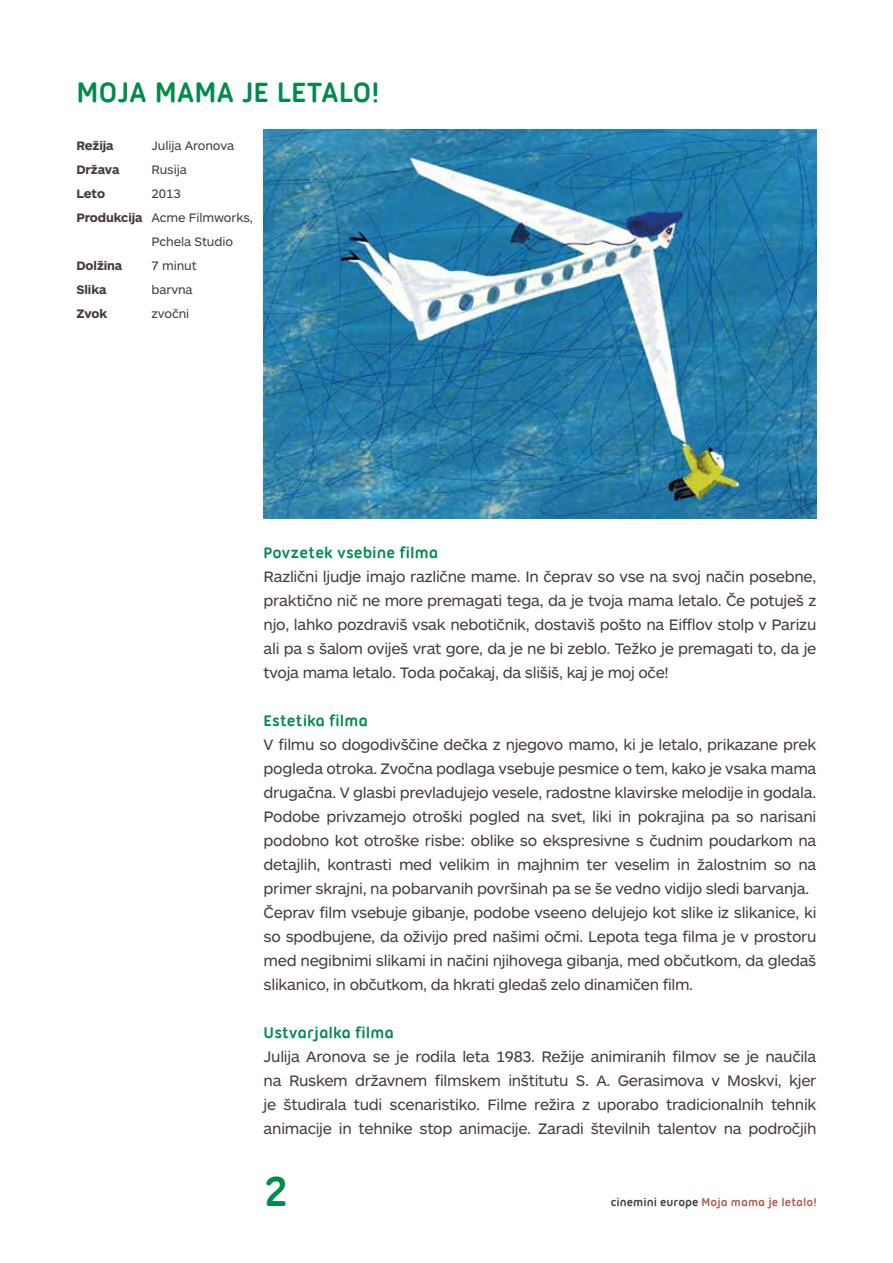
<style>
.page{position:relative;width:893px;height:1263px;background:#fff}
.page>*{position:absolute;margin:0;border:0;box-sizing:border-box;transform-origin:0 0}
.t1{font:700 45px "Ubuntu Titling";color:#008b4a}
.t2{font:700 30px "Ubuntu Titling";color:#008b4a}
.t3{font:700 16.5px "Ubuntu Titling";color:#008b4a}
.t4{font:15.75px/24px "ARS Maquette Pro";letter-spacing:-.02em;color:#453a36;text-align:justify}
.t5{font:12.75px "ARS Maquette Pro";letter-spacing:-.01em;color:#453a36}
.t6{font:700 12.75px "ARS Maquette Pro";letter-spacing:-.01em;color:#453a36}
.t7{font:700 12px "Ubuntu Titling";color:#b25a4c}
.s1{font-weight:700}
.s2{color:#453a36}
</style>
<div class="page">
<img style="left:264px;top:129px;width:552px;height:390px">
<h2 class="t2" style="left:77px;top:75px;width:304px">MOJA MAMA JE LETALO!</h2>
<p class="t6" style="left:77px;top:137px;width:39px">Režija</p>
<p class="t5" style="left:152px;top:137px;width:84px">Julija Aronova</p>
<p class="t6" style="left:77px;top:161px;width:45px">Država</p>
<p class="t5" style="left:152px;top:161px;width:37px">Rusija</p>
<p class="t6" style="left:77px;top:185px;width:30px">Leto</p>
<p class="t5" style="left:152px;top:185px;width:31px">2013</p>
<p class="t5" style="left:77px;top:209px;width:178px"><span class="s1">Produkcija</span> Acme Filmworks,</p>
<p class="t5" style="left:152px;top:233px;width:83px">Pchela Studio</p>
<p class="t6" style="left:77px;top:257px;width:47px">Dolžina</p>
<p class="t5" style="left:152px;top:257px;width:47px">7 minut</p>
<p class="t6" style="left:77px;top:281px;width:32px">Slika</p>
<p class="t5" style="left:152px;top:281px;width:43px">barvna</p>
<p class="t6" style="left:77px;top:305px;width:32px">Zvok</p>
<p class="t5" style="left:152px;top:305px;width:39px">zvočni</p>
<p class="t3" style="left:264px;top:543px;width:176px">Povzetek vsebine filma</p>
<p class="t4" style="left:264px;top:564px;width:554px">Različni ljudje imajo različne mame. In čeprav so vse na svoj način posebne, praktično nič ne more premagati tega, da je tvoja mama letalo. Če potuješ z njo, lahko pozdraviš vsak nebotičnik, dostaviš pošto na Eifflov stolp v Parizu ali pa s šalom oviješ vrat gore, da je ne bi zeblo. Težko je premagati to, da je tvoja mama letalo. Toda počakaj, da slišiš, kaj je moj oče!</p>
<p class="t3" style="left:264px;top:711px;width:106px">Estetika filma</p>
<p class="t4" style="left:264px;top:732px;width:554px;text-align:left">V filmu so dogodivščine dečka z njegovo mamo, ki je letalo, prikazane prek pogleda otroka. Zvočna podlaga vsebuje pesmice o tem, kako je vsaka mama drugačna. V glasbi prevladujejo vesele, radostne klavirske melodije in godala.<br>Podobe privzamejo otroški pogled na svet, liki in pokrajina pa so narisani podobno kot otroške risbe: oblike so ekspresivne s čudnim poudarkom na detajlih, kontrasti med velikim in majhnim ter veselim in žalostnim so na primer skrajni, na pobarvanih površinah pa se še vedno vidijo sledi barvanja.<br>Čeprav film vsebuje gibanje, podobe vseeno delujejo kot slike iz slikanice, ki so spodbujene, da oživijo pred našimi očmi. Lepota tega filma je v prostoru med negibnimi slikami in načini njihovega gibanja, med občutkom, da gledaš slikanico, in občutkom, da hkrati gledaš zelo dinamičen film.</p>
<p class="t3" style="left:264px;top:1023px;width:132px">Ustvarjalka filma</p>
<p class="t4" style="left:264px;top:1044px;width:554px">Julija Aronova se je rodila leta 1983. Režije animiranih filmov se je naučila na Ruskem državnem filmskem inštitutu S. A. Gerasimova v Moskvi, kjer je študirala tudi scenaristiko. Filme režira z uporabo tradicionalnih tehnik animacije in tehnike stop animacije. Zaradi številnih talentov na področjih</p>
<h1 class="t1" style="left:264px;top:1165px;width:26px">2</h1>
<p class="t7" style="left:611px;top:1195px;width:207px"><span class="s2">cinemini europe</span> Moja mama je letalo!</p>
</div>
